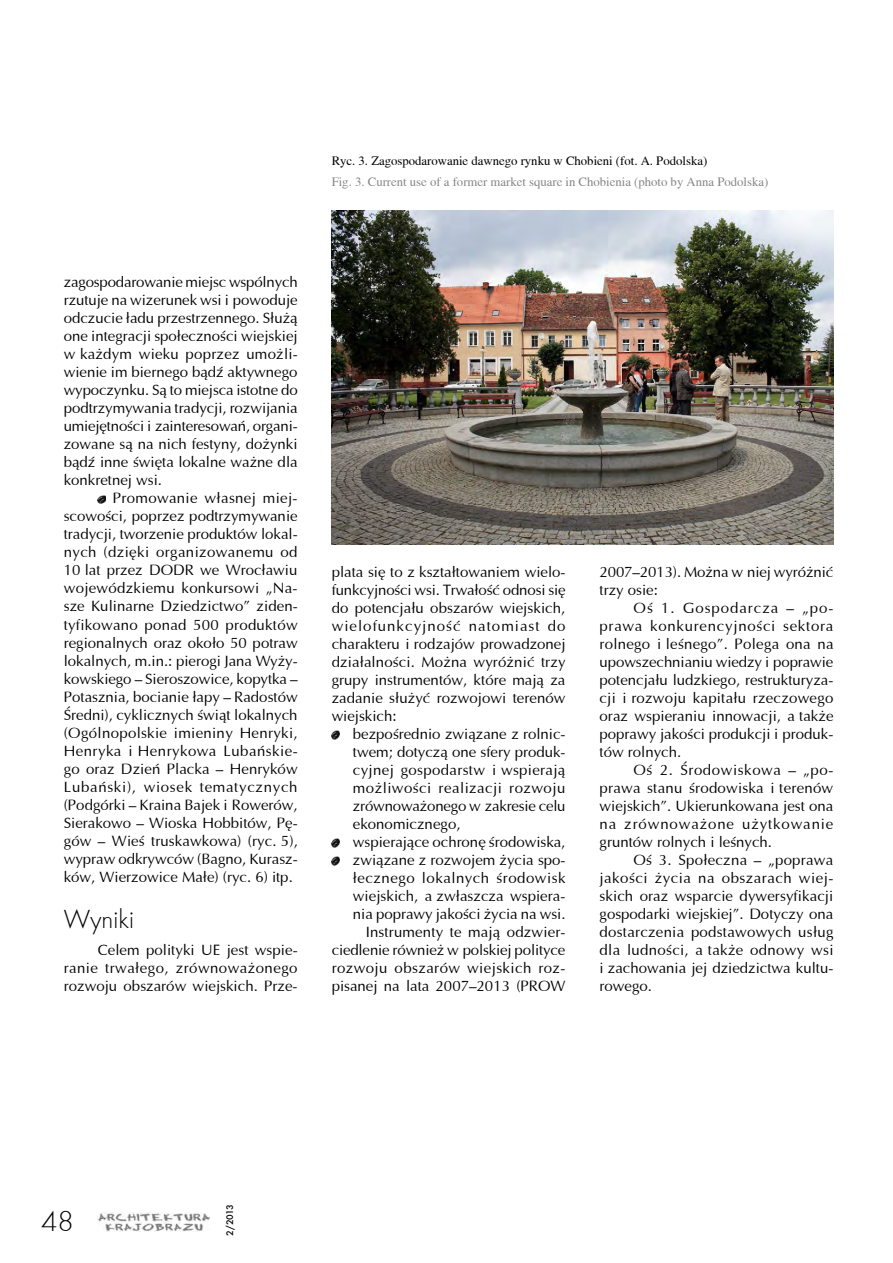
<style>
.page{position:relative;width:893px;height:1263px;background:#fff}
.page>*{position:absolute;margin:0;border:0;box-sizing:border-box;transform-origin:0 0}
.t1{font:30px "Futura TEE Ligh";color:#000}
.t2{font:27px "Futura TEE Ligh";color:#000}
.t3{font:15px/18px "Ottawa";color:#000;text-align:justify}
.t4{font:15px "Ottawa";letter-spacing:.03em;color:#000}
.t5{font:15px "Ottawa";letter-spacing:.025em;color:#000}
.t6{font:15px "Ottawa";letter-spacing:.035em;color:#000}
.t7{font:12.75px "Toronto";color:#878787}
.t8{font:12.75px "Toronto";color:#000}
.t9{font:500 10.05px "Futura TEE";color:#000}
</style>
<div class="page">
<img style="left:97px;top:1212px;width:112px;height:20px">
<svg style="left:98px;top:495px;width:8px;height:8px"></svg>
<svg style="left:332px;top:731px;width:8px;height:8px"></svg>
<svg style="left:332px;top:839px;width:8px;height:8px"></svg>
<svg style="left:332px;top:857px;width:8px;height:8px"></svg>
<img style="left:332px;top:210px;width:501px;height:335px">
<p class="t8" style="left:332px;top:153px;width:377px">Ryc. 3. Zagospodarowanie dawnego rynku w Chobieni (fot. A. Podolska)</p>
<p class="t7" style="left:332px;top:175px;width:438px">Fig. 3. Current use of a former market square in Chobienia (photo by Anna Podolska)</p>
<p class="t3" style="left:64px;top:273px;width:235px">zagospodarowanie miejsc wspólnych rzutuje na wizerunek wsi i powoduje odczucie ładu przestrzennego. Służą one integracji społeczności wiejskiej w każdym wieku poprzez umożli&shy;wienie im biernego bądź aktywnego wypoczynku. Są to miejsca istotne do podtrzymywania tradycji, rozwijania umiejętności i zainteresowań, organi&shy;zowane są na nich festyny, dożynki bądź inne święta lokalne ważne dla konkretnej wsi.</p>
<p class="t3" style="left:64px;top:489px;width:236px;text-indent:49px">Promowanie własnej miej&shy;scowości, poprzez podtrzymywanie tradycji, tworzenie produktów lokal&shy;nych (dzięki organizowanemu od 10 lat przez DODR we Wrocławiu wojewódzkiemu konkursowi „Na&shy;sze Kulinarne Dziedzictwo” ziden&shy;tyfikowano ponad 500 produktów regionalnych oraz około 50 potraw lokalnych, m.in.: pierogi Jana Wyży&shy;kowskiego – Sieroszowice, kopytka – Potasznia, bocianie łapy – Radostów Średni), cyklicznych świąt lokalnych (Ogólnopolskie imieniny Henryki, Henryka i Henrykowa Lubańskie&shy;go oraz Dzień Placka – Henryków Lubański), wiosek tematycznych (Podgórki – Kraina Bajek i Rowerów, Sierakowo – Wioska Hobbitów, Pę&shy;gów – Wieś truskawkowa) (ryc. 5), wypraw odkrywców (Bagno, Kurasz&shy;ków, Wierzowice Małe) (ryc. 6) itp.</p>
<h2 class="t2" style="left:64px;top:904px;width:72px">Wyniki</h2>
<p class="t3" style="left:64px;top:940px;width:235px;text-indent:34px">Celem polityki UE jest wspie&shy;ranie trwałego, zrównoważonego rozwoju obszarów wiejskich. Prze-</p>
<p class="t3" style="left:332px;top:563px;width:235px">plata się to z kształtowaniem wielo&shy;funkcyjności wsi. Trwałość odnosi się do potencjału obszarów wiejskich, wielofunkcyjność natomiast do charakteru i rodzajów prowadzonej działalności. Można wyróżnić trzy grupy instrumentów, które mają za zadanie służyć rozwojowi terenów wiejskich:</p>
<p class="t3" style="left:353px;top:725px;width:214px">bezpośrednio związane z rolnic-</p>
<p class="t3" style="left:353px;top:743px;width:214px">twem; dotyczą one sfery produk-</p>
<p class="t5" style="left:353px;top:761px;width:214px">cyjnej gospodarstw i wspierają</p>
<p class="t4" style="left:353px;top:779px;width:214px">możliwości realizacji rozwoju</p>
<p class="t3" style="left:353px;top:797px;width:214px">zrównoważonego w zakresie celu</p>
<p class="t3" style="left:353px;top:815px;width:109px">ekonomicznego,</p>
<p class="t3" style="left:353px;top:833px;width:214px">wspierające ochronę środowiska,</p>
<p class="t3" style="left:353px;top:851px;width:214px">związane z rozwojem życia spo-</p>
<p class="t6" style="left:353px;top:869px;width:214px">łecznego lokalnych środowisk</p>
<p class="t3" style="left:353px;top:887px;width:214px">wiejskich, a zwłaszcza wspiera-</p>
<p class="t3" style="left:353px;top:905px;width:214px">nia poprawy jakości życia na wsi.</p>
<p class="t3" style="left:366px;top:923px;width:201px">Instrumenty te mają odzwier-</p>
<p class="t3" style="left:332px;top:941px;width:235px">ciedlenie również w polskiej polityce</p>
<p class="t4" style="left:332px;top:959px;width:235px">rozwoju obszarów wiejskich roz-</p>
<p class="t3" style="left:332px;top:977px;width:235px">pisanej na lata 2007–2013 (PROW</p>
<p class="t3" style="left:600px;top:563px;width:235px">2007–2013). Można w niej wyróżnić trzy osie:</p>
<p class="t3" style="left:600px;top:599px;width:236px;text-indent:34px">Oś 1. Gospodarcza – „po&shy;prawa konkurencyjności sektora rolnego i leśnego”. Polega ona na upowszechnianiu wiedzy i poprawie potencjału ludzkiego, restrukturyza&shy;cji i rozwoju kapitału rzeczowego oraz wspieraniu innowacji, a także poprawy jakości produkcji i produk&shy;tów rolnych.</p>
<p class="t3" style="left:600px;top:761px;width:235px;text-indent:34px">Oś 2. Środowiskowa – „po&shy;prawa stanu środowiska i terenów wiejskich”. Ukierunkowana jest ona na zrównoważone użytkowanie gruntów rolnych i leśnych.</p>
<p class="t3" style="left:600px;top:851px;width:236px;text-indent:34px">Oś 3. Społeczna – „poprawa jakości życia na obszarach wiej&shy;skich oraz wsparcie dywersyfikacji gospodarki wiejskiej”. Dotyczy ona dostarczenia podstawowych usług dla ludności, a także odnowy wsi i zachowania jej dziedzictwa kultu&shy;rowego.</p>
<h1 class="t1" style="left:41px;top:1204px;width:34px">48</h1>
<p class="t9" style="left:224px;top:1236px;width:33px;rotate:-90deg">2/2013</p>
</div>
